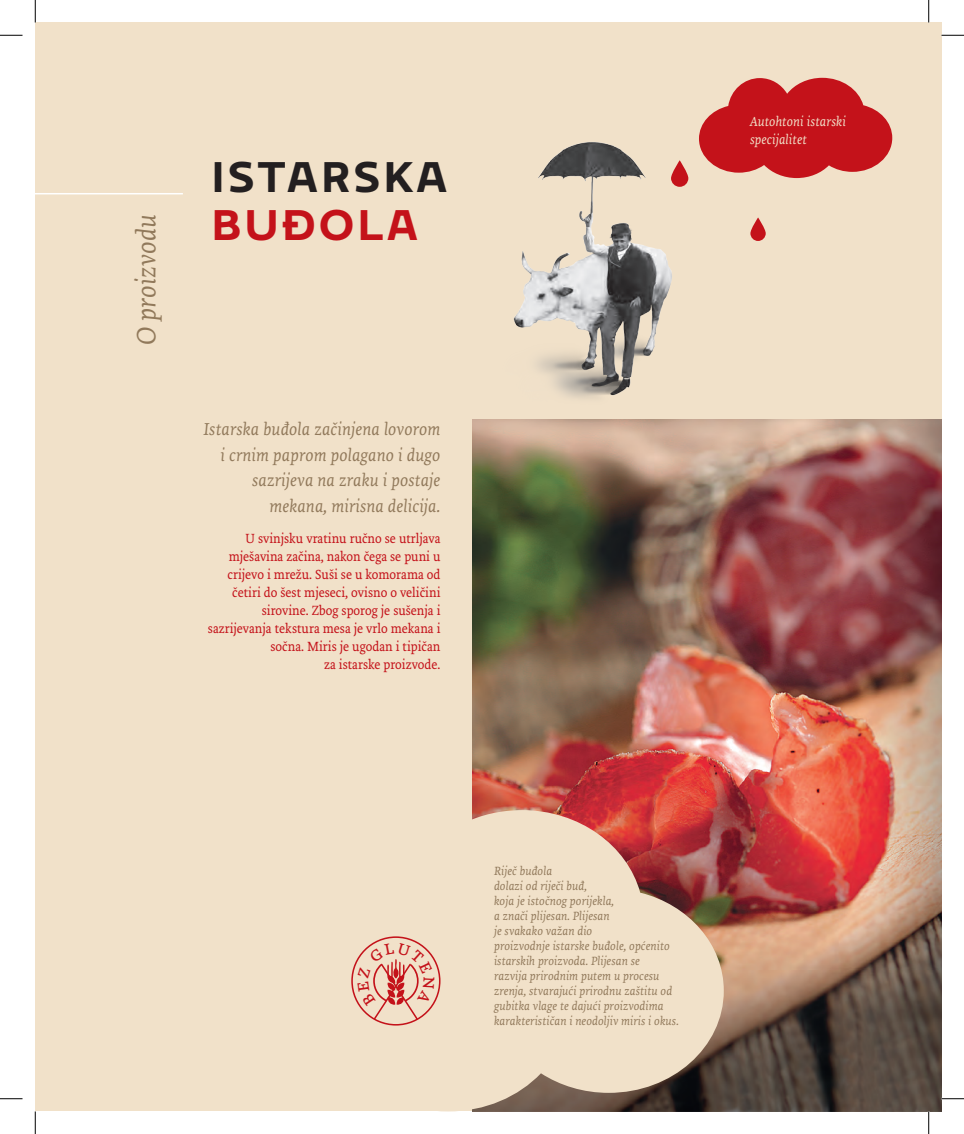
<style>
.page{position:relative;width:964px;height:1134px;background:#fff}
.page>*{position:absolute;margin:0;border:0;box-sizing:border-box;transform-origin:0 0}
.t1{font:600 45.9px "Delvard Pro";letter-spacing:.085em;color:#231f20}
.t2{font:600 45.9px "Delvard Pro";letter-spacing:.085em;color:#c4121a}
.t3{font:italic 30px "Tempera Biblio Pro Book A";color:#91795b}
.t4{font:italic 19.5px/25.5px "Tempera Biblio Pro Book A";color:#91795b;text-align:right}
.t5{font:15px/18px "Tempera Biblio Pro Book A";color:#c4121a;text-align:right}
.t6{font:italic 15px/18px "Tempera Biblio Pro Book A";color:#f1e1c9}
.t7{font:italic 13.5px/15px "Tempera Biblio Pro Book A";color:#91795b}
</style>
<div class="page">
<div style="left:35px;top:22px;width:906px;height:1089px;background:#f1e1c9"></div>
<img style="left:472px;top:419px;width:469px;height:692px">
<svg style="left:351px;top:810px;width:372px;height:301px"></svg>
<svg style="left:700px;top:78px;width:192px;height:100px"></svg>
<hr style="left:25px;top:193px;width:158px;height:1px;background:#fff">
<svg style="left:750px;top:217px;width:15px;height:24px"></svg>
<div style="left:351px;top:936px;width:89px;height:89px;border:2px solid #c4121a;border-radius:50%"></div>
<img style="left:513px;top:131px;width:194px;height:268px">
<svg style="left:0;top:35px;width:22px;height:1px"></svg>
<svg style="left:941px;top:35px;width:22px;height:1px"></svg>
<svg style="left:0;top:1098px;width:22px;height:1px"></svg>
<svg style="left:941px;top:1098px;width:22px;height:1px"></svg>
<svg style="left:35px;top:0;width:1px;height:22px"></svg>
<svg style="left:35px;top:1111px;width:1px;height:23px"></svg>
<svg style="left:928px;top:0;width:1px;height:22px"></svg>
<svg style="left:928px;top:1111px;width:1px;height:23px"></svg>
<svg style="left:357px;top:942px;width:77px;height:79px"></svg>
<h2 class="t3" style="left:129px;top:345px;width:133px;rotate:-90deg">O proizvodu</h2>
<h1 class="t1" style="left:212px;top:143px;width:237px">ISTARSKA</h1>
<h1 class="t2" style="left:212px;top:191px;width:207px">BUĐOLA</h1>
<h3 class="t4" style="left:203px;top:418px;width:239px">Istarska buđola začinjena lovorom i crnim paprom polagano i dugo sazrijeva na zraku i postaje mekana, mirisna delicija.</h3>
<p class="t5" style="left:208px;top:530px;width:234px">U svinjsku vratinu ručno se utrljava mješavina začina, nakon čega se puni u crijevo i mrežu. Suši se u komorama od četiri do šest mjeseci, ovisno o veličini sirovine. Zbog sporog je sušenja i sazrijevanja tekstura mesa je vrlo mekana i sočna. Miris je ugodan i tipičan<br>za istarske proizvode.</p>
<p class="t6" style="left:750px;top:113px;width:97px">Autohtoni istarski specijalitet</p>
<p class="t7" style="left:494px;top:864px;width:186px">Riječ buđola<br>dolazi od riječi buđ,<br>koja je istočnog porijekla,<br>a znači plijesan. Plijesan<br>je svakako važan dio<br>proizvodnje istarske buđole, općenito istarskih proizvoda. Plijesan se<br>razvija prirodnim putem u procesu zrenja, stvarajući prirodnu zaštitu od gubitka vlage te dajući proizvodima karakterističan i neodoljiv miris i okus.</p>
</div>
